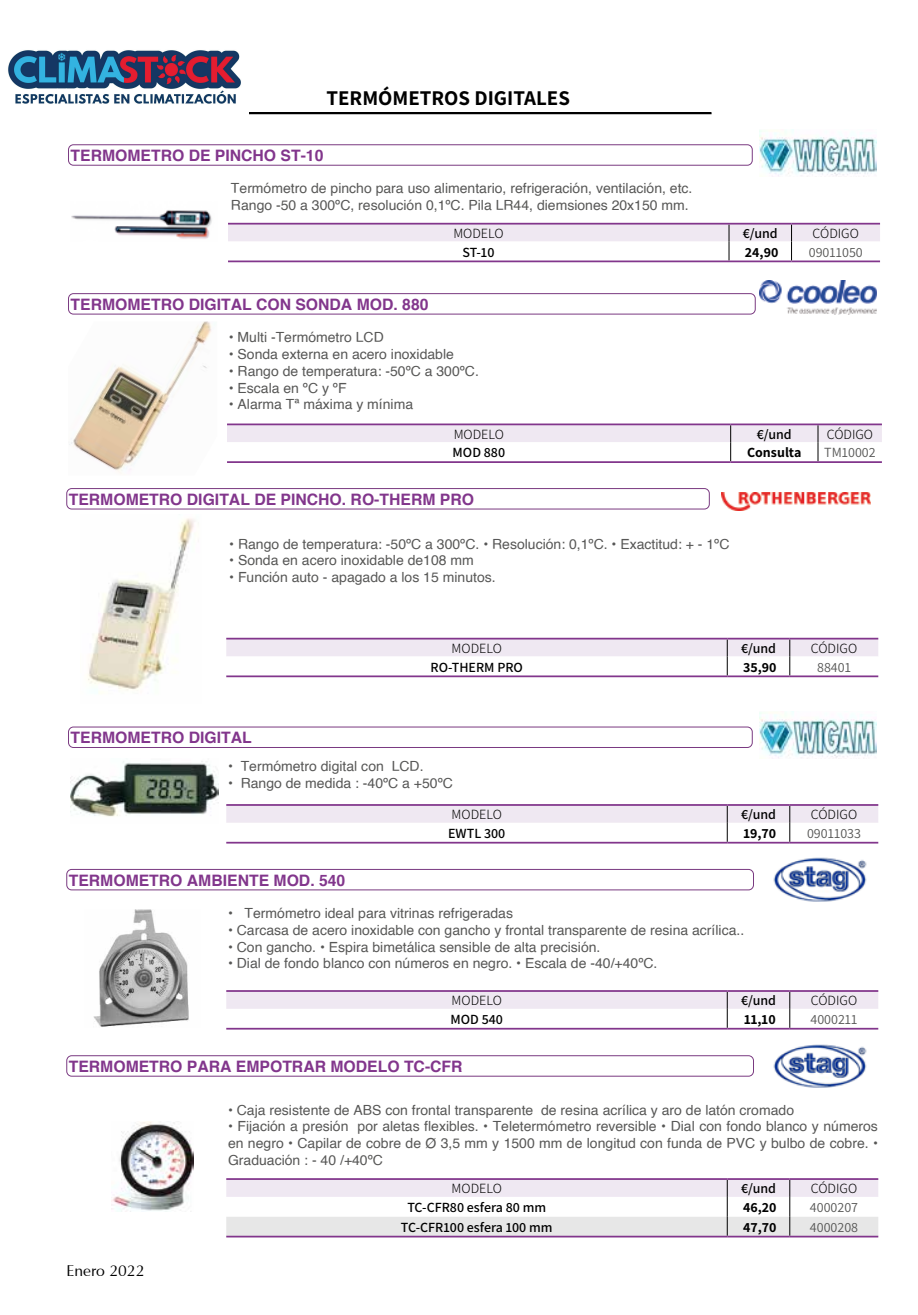
<style>
.page{position:relative;width:918px;height:1315px;background:#fff}
.page>*{position:absolute;margin:0;border:0;box-sizing:border-box;transform-origin:0 0}
.t1{font:700 21px "Assistant";color:#000}
.t2{font:700 15.75px "Helvetica";color:#82368c}
.t3{font:15.75px "Optima";color:#000}
.t4{font:14px/16.8px "Helvetica";color:#575756}
.t5{font:600 14px "Assistant";color:#000}
.t6{font:300 14px "Assistant";color:#000}
.t7{font:14px "Assistant";color:#575756}
.t8{font:700 14px "Assistant";color:#000}
</style>
<div class="page">
<div style="left:185px;top:112px;width:526px;height:2px;border:1px solid #000"></div>
<svg style="left:228px;top:224px;width:652px;height:36px"></svg>
<hr style="left:228px;top:223px;width:501px;height:1px;background:#82368c">
<hr style="left:729px;top:223px;width:62px;height:1px;background:#82368c">
<hr style="left:791px;top:223px;width:89px;height:1px;background:#82368c">
<hr style="left:228px;top:260px;width:501px;height:2px;background:#82368c">
<hr style="left:729px;top:260px;width:62px;height:2px;background:#82368c">
<hr style="left:791px;top:260px;width:89px;height:2px;background:#82368c">
<div style="left:68px;top:144px;width:684px;height:21px;border:1px solid #7a3a81;border-radius:5px"></div>
<div style="left:68px;top:727px;width:684px;height:21px;border:1px solid #7a3a81;border-radius:5px"></div>
<img style="left:71px;top:210px;width:141px;height:29px">
<img style="left:759px;top:129px;width:118px;height:47px">
<img style="left:759px;top:711px;width:118px;height:47px">
<div style="left:68px;top:293px;width:687px;height:21px;border:1px solid #7a3a81;border-radius:5px"></div>
<img style="left:759px;top:280px;width:117px;height:34px">
<svg style="left:227px;top:425px;width:655px;height:36px"></svg>
<hr style="left:227px;top:423px;width:503px;height:2px;background:#82368c">
<hr style="left:730px;top:423px;width:88px;height:2px;background:#82368c">
<hr style="left:818px;top:423px;width:64px;height:2px;background:#82368c">
<hr style="left:227px;top:461px;width:503px;height:2px;background:#82368c">
<hr style="left:730px;top:461px;width:88px;height:2px;background:#82368c">
<hr style="left:818px;top:461px;width:64px;height:2px;background:#82368c">
<img style="left:69px;top:321px;width:142px;height:152px">
<svg style="left:226px;top:639px;width:652px;height:36px"></svg>
<hr style="left:226px;top:638px;width:501px;height:1px;background:#82368c">
<hr style="left:727px;top:638px;width:63px;height:1px;background:#82368c">
<hr style="left:790px;top:638px;width:88px;height:1px;background:#82368c">
<hr style="left:226px;top:675px;width:501px;height:2px;background:#82368c">
<hr style="left:727px;top:675px;width:63px;height:2px;background:#82368c">
<hr style="left:790px;top:675px;width:88px;height:2px;background:#82368c">
<svg style="left:226px;top:806px;width:652px;height:36px"></svg>
<hr style="left:226px;top:804px;width:501px;height:2px;background:#82368c">
<hr style="left:727px;top:804px;width:63px;height:2px;background:#82368c">
<hr style="left:790px;top:804px;width:88px;height:2px;background:#82368c">
<hr style="left:226px;top:842px;width:501px;height:1px;background:#82368c">
<hr style="left:727px;top:842px;width:63px;height:1px;background:#82368c">
<hr style="left:790px;top:842px;width:88px;height:1px;background:#82368c">
<svg style="left:226px;top:992px;width:652px;height:36px"></svg>
<hr style="left:226px;top:990px;width:501px;height:2px;background:#82368c">
<hr style="left:727px;top:990px;width:63px;height:2px;background:#82368c">
<hr style="left:790px;top:990px;width:88px;height:2px;background:#82368c">
<hr style="left:226px;top:1028px;width:501px;height:1px;background:#82368c">
<hr style="left:727px;top:1028px;width:63px;height:1px;background:#82368c">
<hr style="left:790px;top:1028px;width:88px;height:1px;background:#82368c">
<svg style="left:226px;top:1180px;width:652px;height:55px"></svg>
<hr style="left:226px;top:1235px;width:501px;height:2px;background:#82368c">
<hr style="left:727px;top:1235px;width:63px;height:2px;background:#82368c">
<hr style="left:790px;top:1235px;width:88px;height:2px;background:#82368c">
<hr style="left:226px;top:1178px;width:501px;height:2px;background:#82368c">
<hr style="left:727px;top:1178px;width:63px;height:2px;background:#82368c">
<hr style="left:790px;top:1178px;width:88px;height:2px;background:#82368c">
<div style="left:66px;top:488px;width:643px;height:21px;border:1px solid #7a3a81;border-radius:5px"></div>
<img style="left:87px;top:518px;width:108px;height:173px">
<img style="left:71px;top:761px;width:148px;height:56px">
<img style="left:721px;top:493px;width:149px;height:17px">
<img style="left:111px;top:1121px;width:83px;height:91px">
<div style="left:66px;top:1055px;width:688px;height:21px;border:1px solid #7a3a81;border-radius:5px"></div>
<div style="left:66px;top:869px;width:688px;height:21px;border:1px solid #7a3a81;border-radius:5px"></div>
<img style="left:773px;top:1044px;width:94px;height:44px">
<img style="left:773px;top:857px;width:94px;height:45px">
<img style="left:93px;top:909px;width:96px;height:118px">
<img style="left:8px;top:50px;width:240px;height:64px">
<h1 class="t1" style="left:326px;top:83px;width:245px">TERMÓMETROS DIGITALES</h1>
<p class="t2" style="left:71px;top:143px;width:254px">TERMOMETRO DE PINCHO ST-10</p>
<p class="t4" style="left:231px;top:180px;width:463px">Termómetro de pincho para uso alimentario, refrigeración, ventilación, etc.<br>Rango -50 a 300ºC, resolución 0,1ºC. Pila LR44, diemsiones 20x150 mm.</p>
<p class="t6" style="left:453px;top:224px;width:52px">MODELO</p>
<p class="t5" style="left:743px;top:224px;width:36px">€/und</p>
<p class="t6" style="left:812px;top:224px;width:48px">CÓDIGO</p>
<p class="t5" style="left:462px;top:242px;width:33px">ST-10</p>
<p class="t8" style="left:745px;top:242px;width:35px">24,90</p>
<p class="t7" style="left:809px;top:242px;width:55px">09011050</p>
<p class="t2" style="left:71px;top:291px;width:359px">TERMOMETRO DIGITAL CON SONDA MOD. 880</p>
<p class="t4" style="left:229px;top:329px;width:157px">• Multi -Termómetro LCD</p>
<p class="t4" style="left:229px;top:346px;width:227px">• Sonda externa en acero inoxidable</p>
<p class="t4" style="left:229px;top:363px;width:252px">• Rango de temperatura: -50ºC a 300ºC.</p>
<p class="t4" style="left:229px;top:380px;width:119px">• Escala en ºC y ºF</p>
<p class="t4" style="left:229px;top:396px;width:186px">• Alarma Tª máxima y mínima</p>
<p class="t6" style="left:454px;top:424px;width:52px">MODELO</p>
<p class="t5" style="left:757px;top:424px;width:36px">€/und</p>
<p class="t6" style="left:827px;top:424px;width:48px">CÓDIGO</p>
<p class="t5" style="left:452px;top:443px;width:54px">MOD 880</p>
<p class="t8" style="left:747px;top:443px;width:56px">Consulta</p>
<p class="t7" style="left:824px;top:443px;width:53px">TM10002</p>
<p class="t2" style="left:69px;top:486px;width:407px">TERMOMETRO DIGITAL DE PINCHO. RO-THERM PRO</p>
<p class="t4" style="left:229px;top:536px;width:502px">• Rango de temperatura: -50ºC a 300ºC. • Resolución: 0,1ºC. • Exactitud: + - 1ºC</p>
<p class="t4" style="left:229px;top:552px;width:246px">• Sonda en acero inoxidable de108 mm</p>
<p class="t4" style="left:229px;top:569px;width:268px">• Función auto - apagado a los 15 minutos.</p>
<p class="t2" style="left:71px;top:725px;width:183px">TERMOMETRO DIGITAL</p>
<p class="t6" style="left:451px;top:639px;width:52px">MODELO</p>
<p class="t5" style="left:741px;top:639px;width:36px">€/und</p>
<p class="t6" style="left:811px;top:639px;width:48px">CÓDIGO</p>
<p class="t5" style="left:430px;top:657px;width:94px">RO-THERM PRO</p>
<p class="t8" style="left:743px;top:657px;width:35px">35,90</p>
<p class="t7" style="left:817px;top:657px;width:35px">88401</p>
<p class="t4" style="left:228px;top:758px;width:197px">• Termómetro digital con LCD.</p>
<p class="t4" style="left:228px;top:775px;width:226px">• Rango de medida : -40ºC a +50ºC</p>
<p class="t6" style="left:451px;top:805px;width:52px">MODELO</p>
<p class="t5" style="left:741px;top:805px;width:36px">€/und</p>
<p class="t6" style="left:811px;top:805px;width:48px">CÓDIGO</p>
<p class="t5" style="left:448px;top:823px;width:59px">EWTL 300</p>
<p class="t8" style="left:743px;top:823px;width:34px">19,70</p>
<p class="t7" style="left:807px;top:823px;width:55px">09011033</p>
<p class="t2" style="left:69px;top:867px;width:278px">TERMOMETRO AMBIENTE MOD. 540</p>
<p class="t4" style="left:228px;top:905px;width:286px">• Termómetro ideal para vitrinas refrigeradas</p>
<p class="t4" style="left:228px;top:922px;width:518px">• Carcasa de acero inoxidable con gancho y frontal transparente de resina acrílica..</p>
<p class="t4" style="left:228px;top:938px;width:374px">• Con gancho. • Espira bimetálica sensible de alta precisión.</p>
<p class="t4" style="left:228px;top:955px;width:431px">• Dial de fondo blanco con números en negro. • Escala de -40/+40ºC.</p>
<p class="t6" style="left:451px;top:991px;width:52px">MODELO</p>
<p class="t5" style="left:741px;top:991px;width:36px">€/und</p>
<p class="t6" style="left:811px;top:991px;width:48px">CÓDIGO</p>
<p class="t5" style="left:450px;top:1009px;width:54px">MOD 540</p>
<p class="t8" style="left:744px;top:1009px;width:33px">11,10</p>
<p class="t7" style="left:810px;top:1009px;width:49px">4000211</p>
<p class="t2" style="left:69px;top:1053px;width:395px">TERMOMETRO PARA EMPOTRAR MODELO TC-CFR</p>
<p class="t4" style="left:228px;top:1101px;width:567px">• Caja resistente de ABS con frontal transparente de resina acrílica y aro de latón cromado</p>
<p class="t4" style="left:228px;top:1118px;width:651px;text-align:justify">• Fijación a presión por aletas flexibles. • Teletermómetro reversible • Dial con fondo blanco y números en negro • Capilar de cobre de Ø 3,5 mm y 1500 mm de longitud con funda de PVC y bulbo de cobre. • Graduación : - 40 /+40ºC</p>
<p class="t3" style="left:66px;top:1262px;width:79px">Enero 2022</p>
<p class="t6" style="left:451px;top:1179px;width:52px">MODELO</p>
<p class="t5" style="left:741px;top:1179px;width:36px">€/und</p>
<p class="t6" style="left:811px;top:1179px;width:48px">CÓDIGO</p>
<p class="t5" style="left:407px;top:1197px;width:140px">TC-CFR80 esfera 80 mm</p>
<p class="t8" style="left:743px;top:1197px;width:35px">46,20</p>
<p class="t7" style="left:810px;top:1197px;width:50px">4000207</p>
<p class="t5" style="left:401px;top:1217px;width:153px">TC-CFR100 esfera 100 mm</p>
<p class="t8" style="left:743px;top:1217px;width:35px">47,70</p>
<p class="t7" style="left:810px;top:1217px;width:50px">4000208</p>
</div>
